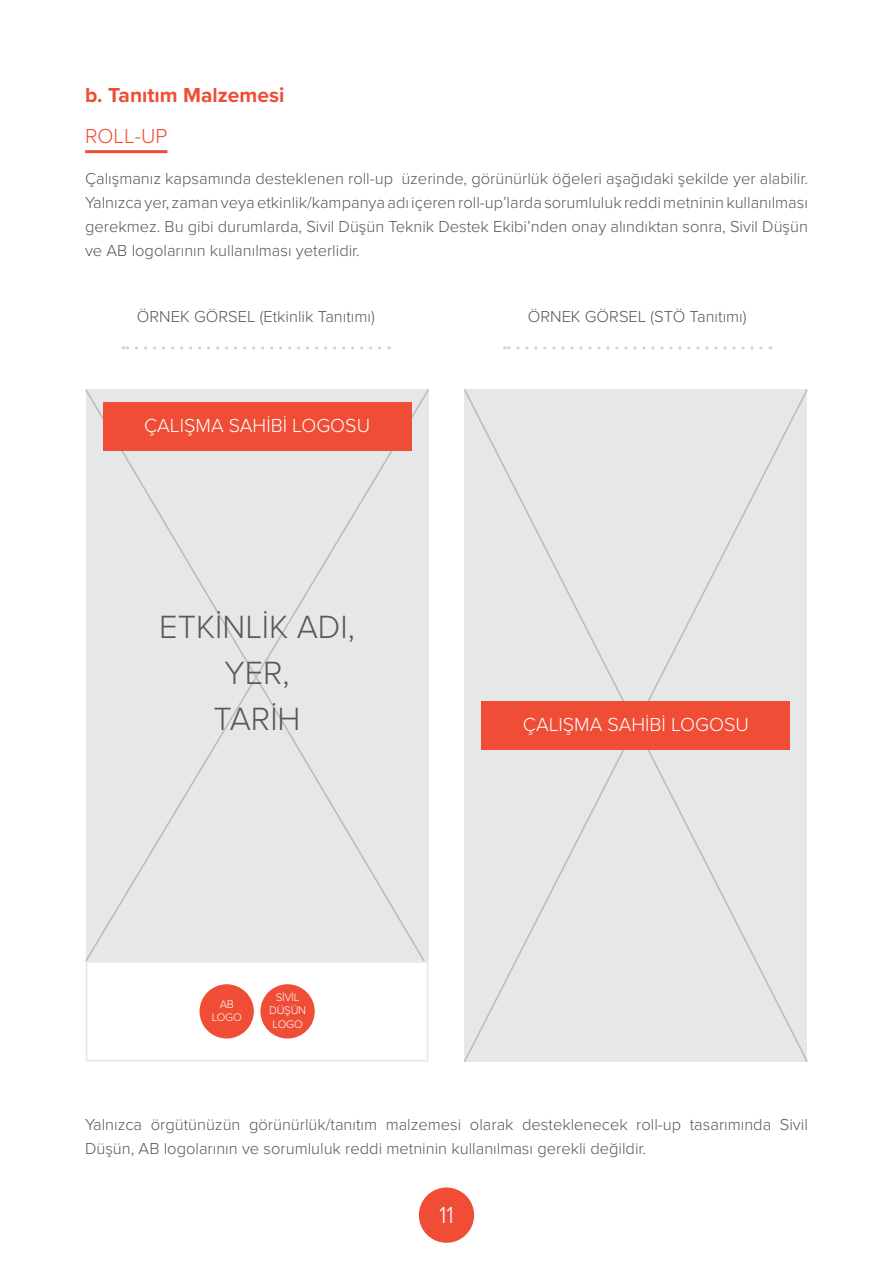
<style>
.page{position:relative;width:893px;height:1263px;background:#fff}
.page>*{position:absolute;margin:0;border:0;box-sizing:border-box;transform-origin:0 0}
.t1{font:300 33.3px/45.9px "Proxima Nova";color:#57585a;text-align:center}
.t2{font:300 24px "Proxima Nova";color:#fff}
.heading2{font:700 21px "Proxima Nova";color:#ef4d35}
.HEADING_3{font:300 21px "Proxima Nova";color:#ef4d35}
.t3{font:300 19.65px "Proxima Nova";color:#fff}
.body{font:300 16.5px/24px "Proxima Nova";color:#57585a;text-align:justify}
.t4{font:300 11.4px/13.8px "Proxima Nova";letter-spacing:-.02em;color:#fff;text-align:center}
</style>
<div class="page">
<div style="left:419px;top:1187px;width:55px;height:56px;background:#ef4d35;border-radius:50%"></div>
<hr style="left:85px;top:150px;width:82px;height:3px;background:#ef4d35">
<div style="left:85px;top:390px;width:341px;height:571px;background:#e6e7e9"></div>
<div style="left:464px;top:390px;width:344px;height:671px;background:#e6e7e9"></div>
<svg style="left:86px;top:961px;width:342px;height:100px"></svg>
<div style="left:103px;top:402px;width:308px;height:48px;background:#ef4d35"></div>
<div style="left:481px;top:701px;width:309px;height:49px;background:#ef4d35"></div>
<div style="left:260px;top:984px;width:55px;height:54px;background:#ef4d35;border-radius:50%"></div>
<div style="left:200px;top:984px;width:54px;height:54px;background:#ef4d35;border-radius:50%"></div>
<svg style="left:123px;top:346px;width:257px;height:3px"></svg>
<svg style="left:504px;top:346px;width:257px;height:3px"></svg>
<p class="heading2" style="left:85px;top:79px;width:201px">b. Tanıtım Malzemesi</p>
<p class="HEADING_3" style="left:85px;top:120px;width:84px">ROLL-UP</p>
<p class="body" style="left:85px;top:165px;width:724px">Çalışmanız kapsamında desteklenen roll-up üzerinde, görünürlük öğeleri aşağıdaki şekilde yer alabilir.<br>Yalnızca yer, zaman veya etkinlik/kampanya adı içeren roll-up’larda sorumluluk reddi metninin kullanılması gerekmez. Bu gibi durumlarda, Sivil Düşün Teknik Destek Ekibi’nden onay alındıktan sonra, Sivil Düşün ve AB logolarının kullanılması yeterlidir.</p>
<p class="body" style="left:137px;top:303px;width:239px">ÖRNEK GÖRSEL (Etkinlik Tanıtımı)</p>
<p class="body" style="left:528px;top:303px;width:220px">ÖRNEK GÖRSEL (STÖ Tanıtımı)</p>
<p class="t3" style="left:144px;top:410px;width:227px">ÇALIŞMA SAHİBİ LOGOSU</p>
<p class="t1" style="left:159px;top:602px;width:197px">ETKİNLİK ADI,<br>YER,<br>TARİH</p>
<p class="t4" style="left:212px;top:996px;width:32px">AB<br>LOGO</p>
<p class="t4" style="left:269px;top:989px;width:39px">SİVİL<br>DÜŞÜN<br>LOGO</p>
<p class="t3" style="left:523px;top:709px;width:227px">ÇALIŞMA SAHİBİ LOGOSU</p>
<p class="body" style="left:85px;top:1111px;width:724px">Yalnızca örgütünüzün görünürlük/tanıtım malzemesi olarak desteklenecek roll-up tasarımında Sivil<br>Düşün, AB logolarının ve sorumluluk reddi metninin kullanılması gerekli değildir.</p>
<h2 class="t2" style="left:439px;top:1197px;width:16px">11</h2>
</div>
